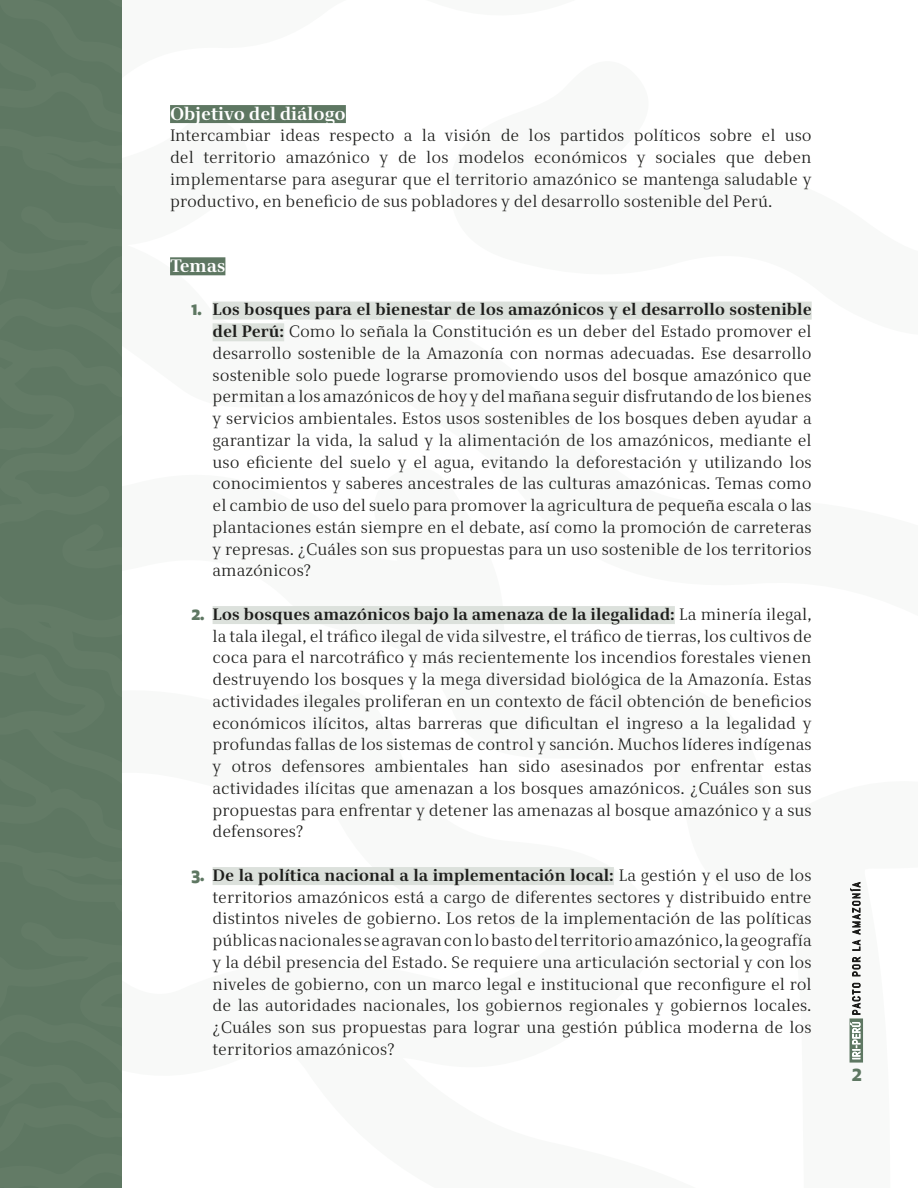
<style>
.page{position:relative;width:918px;height:1188px;background:#fff}
.page>*{position:absolute;margin:0;border:0;box-sizing:border-box;transform-origin:0 0}
.t1{font:700 19.5px "Apex New";color:#5e7762}
.Texto{font:700 18px "Alfon";color:#fff}
.Texto-2{font:16.5px/21.8px "Alfon";color:#1d1d1b;text-align:justify}
.s1{font-family:"Apex New";font-weight:800;color:#5e7762}
.s2{font-weight:700}
</style>
<div class="page">
<div style="left:850px;top:1018px;width:13px;height:45px;background:#5e7762"></div>
<svg style="left:850px;top:1022px;width:11px;height:37px"></svg>
<svg style="left:852px;top:983px;width:8px;height:32px"></svg>
<svg style="left:852px;top:957px;width:8px;height:19px"></svg>
<svg style="left:850px;top:882px;width:11px;height:69px"></svg>
<div style="left:0;top:91px;width:122px;height:317px;background:#5e7762"></div>
<div style="left:0;top:857px;width:122px;height:243px;background:#5e7762"></div>
<div style="left:0;top:408px;width:122px;height:449px;background:#5e7762"></div>
<div style="left:90px;top:252px;width:32px;height:119px;background:#637b66"></div>
<div style="left:0;top:362px;width:75px;height:101px;background:#637b66"></div>
<div style="left:0;top:1100px;width:122px;height:88px;background:#5f7863"></div>
<div style="left:80px;top:967px;width:42px;height:97px;background:#637b66"></div>
<div style="left:0;top:0;width:122px;height:91px;background:#5e7762"></div>
<div style="left:170px;top:105px;width:176px;height:18px;background:#5e7762"></div>
<div style="left:170px;top:257px;width:55px;height:18px;background:#5e7762"></div>
<div style="left:213px;top:302px;width:599px;height:18px;background:#dce1dc"></div>
<div style="left:213px;top:323px;width:71px;height:18px;background:#dce1dc"></div>
<div style="left:213px;top:606px;width:462px;height:18px;background:#dce1dc"></div>
<div style="left:213px;top:867px;width:401px;height:18px;background:#dce1dc"></div>
<p class="Texto" style="left:170px;top:103px;width:177px">Objetivo del diálogo</p>
<p class="Texto-2" style="left:170px;top:125px;width:643px">Intercambiar ideas respecto a la visión de los partidos políticos sobre el uso del territorio amazónico y de los modelos económicos y sociales que deben implementarse para asegurar que el territorio amazónico se mantenga saludable y productivo, en beneficio de sus pobladores y del desarrollo sostenible del Perú.</p>
<p class="Texto" style="left:170px;top:255px;width:57px">Temas</p>
<p class="Texto-2" style="left:213px;top:299px;width:601px;text-indent:-21px"><span class="s1">1.</span> <span class="s2">Los bosques para el bienestar de los amazónicos y el desarrollo sostenible del Perú:</span> Como lo señala la Constitución es un deber del Estado promover el desarrollo sostenible de la Amazonía con normas adecuadas. Ese desarrollo sostenible solo puede lograrse promoviendo usos del bosque amazónico que permitan a los amazónicos de hoy y del mañana seguir disfrutando de los bienes y servicios ambientales. Estos usos sostenibles de los bosques deben ayudar a garantizar la vida, la salud y la alimentación de los amazónicos, mediante el uso eficiente del suelo y el agua, evitando la deforestación y utilizando los conocimientos y saberes ancestrales de las culturas amazónicas. Temas como el cambio de uso del suelo para promover la agricultura de pequeña escala o las plantaciones están siempre en el debate, así como la promoción de carreteras y represas. ¿Cuáles son sus propuestas para un uso sostenible de los territorios amazónicos?</p>
<p class="Texto-2" style="left:213px;top:604px;width:601px;text-indent:-21px"><span class="s1">2.</span> <span class="s2">Los bosques amazónicos bajo la amenaza de la ilegalidad:</span> La minería ilegal, la tala ilegal, el tráfico ilegal de vida silvestre, el tráfico de tierras, los cultivos de coca para el narcotráfico y más recientemente los incendios forestales vienen destruyendo los bosques y la mega diversidad biológica de la Amazonía. Estas actividades ilegales proliferan en un contexto de fácil obtención de beneficios económicos ilícitos, altas barreras que dificultan el ingreso a la legalidad y profundas fallas de los sistemas de control y sanción. Muchos líderes indígenas y otros defensores ambientales han sido asesinados por enfrentar estas actividades ilícitas que amenazan a los bosques amazónicos. ¿Cuáles son sus propuestas para enfrentar y detener las amenazas al bosque amazónico y a sus defensores?</p>
<p class="Texto-2" style="left:213px;top:865px;width:601px;text-indent:-21px"><span class="s1">3.</span> <span class="s2">De la política nacional a la implementación local:</span> La gestión y el uso de los territorios amazónicos está a cargo de diferentes sectores y distribuido entre distintos niveles de gobierno. Los retos de la implementación de las políticas públicas nacionales se agravan con lo basto del territorio amazónico, la geografía y la débil presencia del Estado. Se requiere una articulación sectorial y con los niveles de gobierno, con un marco legal e institucional que reconfigure el rol de las autoridades nacionales, los gobiernos regionales y gobiernos locales. ¿Cuáles son sus propuestas para lograr una gestión pública moderna de los territorios amazónicos?</p>
<p class="t1" style="left:851px;top:1060px;width:12px">2</p>
</div>
